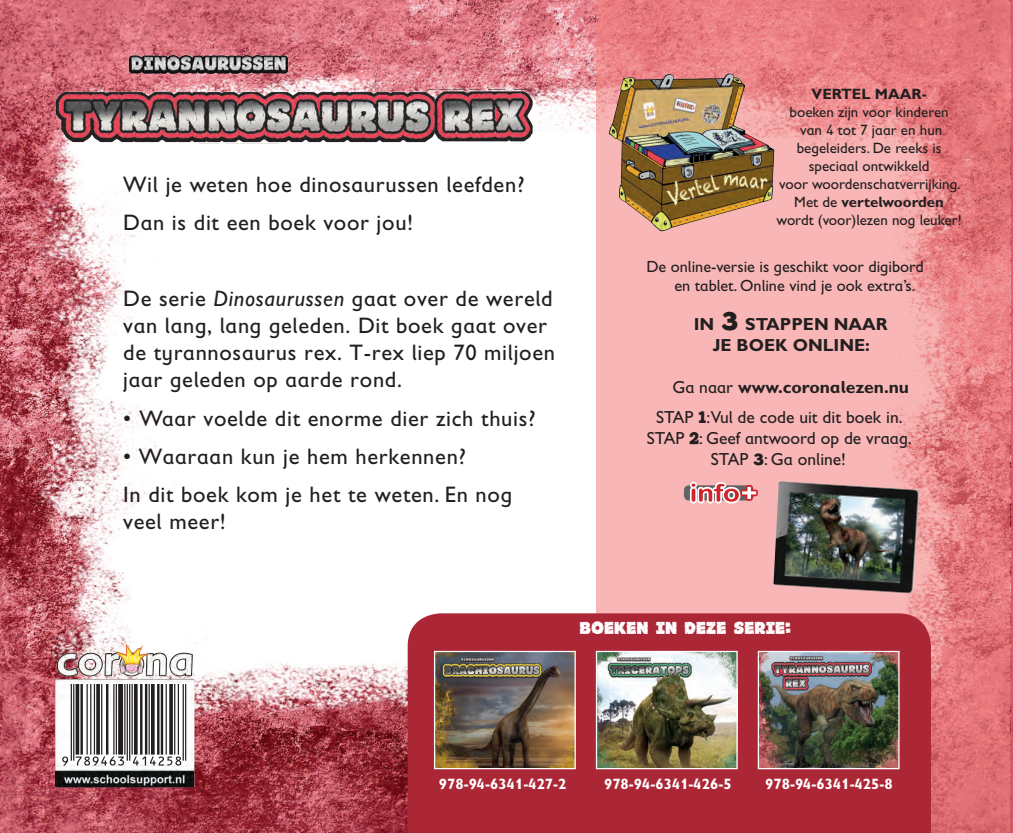
<style>
.page{position:relative;width:1013px;height:833px;background:#fff}
.page>*{position:absolute;margin:0;border:0;box-sizing:border-box;transform-origin:0 0}
.t1{font:22.5px/27px "Gill Sans Infant Std";letter-spacing:.03em;color:#231f20}
.t2{font:17.5px/29.6px "Gill Sans Infant Std";color:#231f20}
.t3{font:700 17.5px/21px "Gill Sans Infant Std";color:#231f20;text-align:center}
.t4{font:16.25px/19.5px "Gill Sans Infant Std";color:#231f20}
.t5{font:15px/18px "Gill Sans Infant Std";color:#231f20;text-align:center}
.t6{font:700 15px "Gill Sans Infant Std";color:#fff}
.t7{font:15px "JF Rock Solid";color:#fff}
.t8{font:700 15px "Gill Sans Infant Std";color:#231f20}
.s1{font-style:italic}
.s2{font-weight:700}
.s3{font-family:"Billy Serif";font-size:27.5px}
.s4{font-family:"Billy Serif";font-weight:700}
</style>
<div class="page">
<img style="left:0;top:0;width:1011px;height:832px">
<hr style="left:1011px;top:0;width:1px;height:832px;background:#ef4b5e">
<img style="left:12px;top:48px;width:585px;height:698px">
<img style="left:125px;top:53px;width:168px;height:24px">
<img style="left:53px;top:87px;width:385px;height:56px">
<img style="left:428px;top:89px;width:106px;height:55px">
<img style="left:1012px;top:447px;width:1px;height:50px">
<svg style="left:597px;top:0;width:412px;height:832px;background:#ef9b9c"></svg>
<img style="left:599px;top:63px;width:183px;height:174px">
<img style="left:773px;top:479px;width:147px;height:118px">
<div style="left:684px;top:485px;width:69px;height:15px;background:#636366;border-radius:5px"></div>
<svg style="left:687px;top:481px;width:70px;height:23px;background:#d9989a"></svg>
<img style="left:52px;top:638px;width:144px;height:152px">
<div style="left:407px;top:613px;width:524px;height:219px;background:#ac2736"></div>
<img style="left:598px;top:652px;width:137px;height:115px">
<div style="left:596px;top:650px;width:141px;height:119px;border:1px solid #fff"></div>
<img style="left:759px;top:652px;width:138px;height:115px">
<div style="left:757px;top:650px;width:142px;height:119px;border:1px solid #fff"></div>
<img style="left:436px;top:652px;width:137px;height:115px">
<div style="left:434px;top:650px;width:141px;height:119px;border:1px solid #fff"></div>
<svg style="left:62px;top:684px;width:124px;height:81px"></svg>
<svg style="left:785px;top:622px;width:5px;height:10px"></svg>
<p class="t1" style="left:123px;top:165px;width:403px;line-height:38.2px">Wil je weten hoe dinosaurussen leefden?<br>Dan is dit een boek voor jou!</p>
<p class="t1" style="left:123px;top:285px;width:433px">De serie <span class="s1">Dinosaurussen</span> gaat over de wereld van lang, lang geleden. Dit boek gaat over de tyrannosaurus rex. T-rex liep 70 miljoen jaar geleden op aarde rond.</p>
<p class="t1" style="left:123px;top:404px;width:414px">• Waar voelde dit enorme dier zich thuis?</p>
<p class="t1" style="left:123px;top:437px;width:390px;line-height:38.2px">• Waaraan kun je hem herkennen?<br>In dit boek kom je het te weten. En nog</p>
<p class="t1" style="left:123px;top:508px;width:104px">veel meer!</p>
<p class="t8" style="left:811px;top:85px;width:117px">VERTEL MAAR-</p>
<p class="t5" style="left:776px;top:103px;width:187px">boeken zijn voor kinderen<br>van 4 tot 7 jaar en hun begeleiders. De reeks is speciaal ontwikkeld<br>voor woordenschatverrijking.<br>Met de <span class="s2">vertelwoorden </span>wordt (voor)lezen nog leuker!</p>
<p class="t4" style="left:674px;top:256px;width:251px;text-indent:-28px">De online-versie is geschikt voor digibord en tablet. Online vind je ook extra’s.</p>
<p class="t3" style="left:693px;top:313px;width:195px">IN <span class="s3">3</span> STAPPEN NAAR<br>JE BOEK ONLINE:</p>
<p class="t2" style="left:656px;top:372px;width:254px;text-indent:16px">Ga naar <span class="s2">www.coronalezen.nu<br></span>STAP <span class="s4">1</span>:Vul de code uit dit boek in.</p>
<p class="t2" style="left:647px;top:427px;width:266px;line-height:21px;text-align:center">STAP <span class="s4">2</span>: Geef antwoord op de vraag.<br>STAP <span class="s4">3</span>: Ga online!</p>
<p class="t7" style="left:579px;top:620px;width:207px">BOEKEN IN DEZE SERIE</p>
<p class="t6" style="left:439px;top:774px;width:129px">978-94-6341-427-2</p>
<p class="t6" style="left:604px;top:774px;width:129px">978-94-6341-426-5</p>
<p class="t6" style="left:765px;top:774px;width:129px">978-94-6341-425-8</p>
</div>
